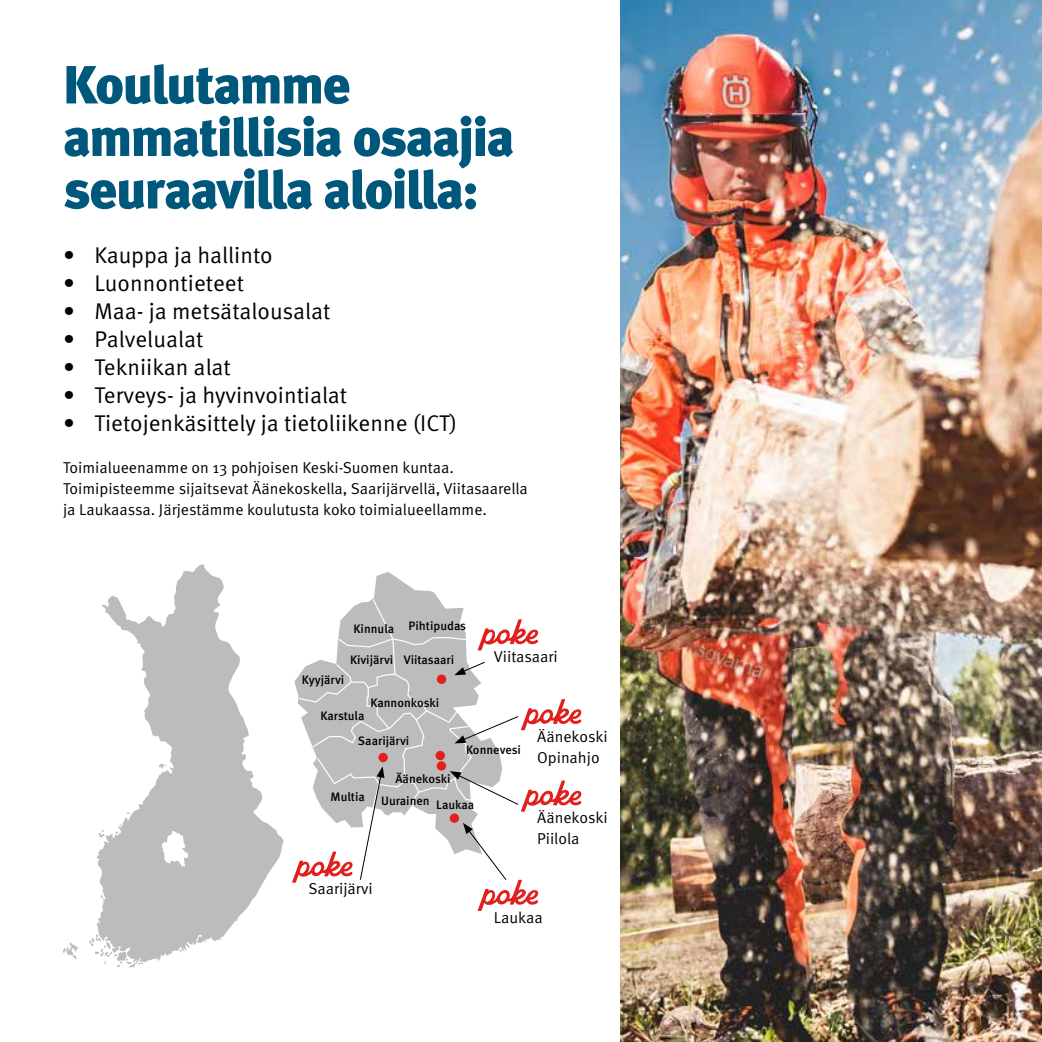
<style>
.page{position:relative;width:1042px;height:1042px;background:#fff}
.page>*{position:absolute;margin:0;border:0;box-sizing:border-box;transform-origin:0 0}
.t1{font:900 53.55px/52.5px "Meta Pro";letter-spacing:-.04em;color:#00577c}
.t2{font:22.75px "Meta Pro Norm";color:#000}
.t3{font:15.75px/21px "Meta Pro Norm";color:#000}
.t4{font:500 12.25px/24.8px "Meta Pro";letter-spacing:-.005em;color:#000}
</style>
<div class="page">
<svg style="left:96px;top:564px;width:188px;height:404px;fill:#bcbcbc"></svg>
<svg style="left:158px;top:763px;width:9px;height:6px"></svg>
<svg style="left:63px;top:942px;width:15px;height:17px"></svg>
<svg style="left:138px;top:962px;width:6px;height:2px"></svg>
<svg style="left:179px;top:949px;width:3px;height:4px"></svg>
<svg style="left:99px;top:830px;width:6px;height:7px"></svg>
<svg style="left:89px;top:934px;width:42px;height:33px"></svg>
<img style="left:620px;top:0;width:422px;height:1042px">
<svg style="left:162px;top:831px;width:26px;height:36px"></svg>
<svg style="left:374px;top:572px;width:64px;height:26px;fill:#bcbcbc"></svg>
<svg style="left:292px;top:598px;width:289px;height:313px"></svg>
<h1 class="t1" style="left:63px;top:56px;width:453px">Koulutamme ammatillisia osaajia seuraavilla aloilla:</h1>
<h2 class="t2" style="left:63px;top:237px;width:211px">• Kauppa ja hallinto</h2>
<h2 class="t2" style="left:63px;top:265px;width:182px">• Luonnontieteet</h2>
<h2 class="t2" style="left:63px;top:293px;width:269px">• Maa- ja metsätalousalat</h2>
<h2 class="t2" style="left:63px;top:321px;width:142px">• Palvelualat</h2>
<h2 class="t2" style="left:63px;top:349px;width:169px">• Tekniikan alat</h2>
<h2 class="t2" style="left:63px;top:377px;width:286px">• Terveys- ja hyvinvointialat</h2>
<h2 class="t2" style="left:63px;top:405px;width:395px">• Tietojenkäsittely ja tietoliikenne (ICT)</h2>
<p class="t3" style="left:63px;top:456px;width:466px">Toimialueenamme on 13 pohjoisen Keski-Suomen kuntaa.<br>Toimipisteemme sijaitsevat Äänekoskella, Saarijärvellä, Viitasaarella ja Laukaassa. Järjestämme koulutusta koko toimialueellamme.</p>
<p class="t4" style="left:353px;top:612px;width:114px">Kinnula Pihtipudas</p>
<p class="t4" style="left:350px;top:646px;width:106px">Kivijärvi Viitasaari</p>
<p class="t4" style="left:302px;top:666px;width:44px">Kyyjärvi</p>
<p class="t3" style="left:494px;top:645px;width:65px">Viitasaari</p>
<p class="t4" style="left:370px;top:689px;width:70px">Kannonkoski</p>
<p class="t4" style="left:358px;top:703px;width:53px;text-indent:-37px">Karstula<br>Saarijärvi</p>
<p class="t4" style="left:466px;top:736px;width:56px">Konnevesi</p>
<p class="t4" style="left:436px;top:765px;width:40px;line-height:26.2px;text-indent:-41px">Äänekoski<br>Laukaa</p>
<p class="t4" style="left:331px;top:783px;width:36px">Multia</p>
<p class="t4" style="left:381px;top:787px;width:50px">Uurainen</p>
<p class="t3" style="left:308px;top:877px;width:66px">Saarijärvi</p>
<p class="t3" style="left:537px;top:725px;width:72px">Äänekoski<br>Opinahjo</p>
<p class="t3" style="left:537px;top:806px;width:72px">Äänekoski<br>Piilola</p>
<p class="t3" style="left:494px;top:906px;width:50px">Laukaa</p>
</div>
